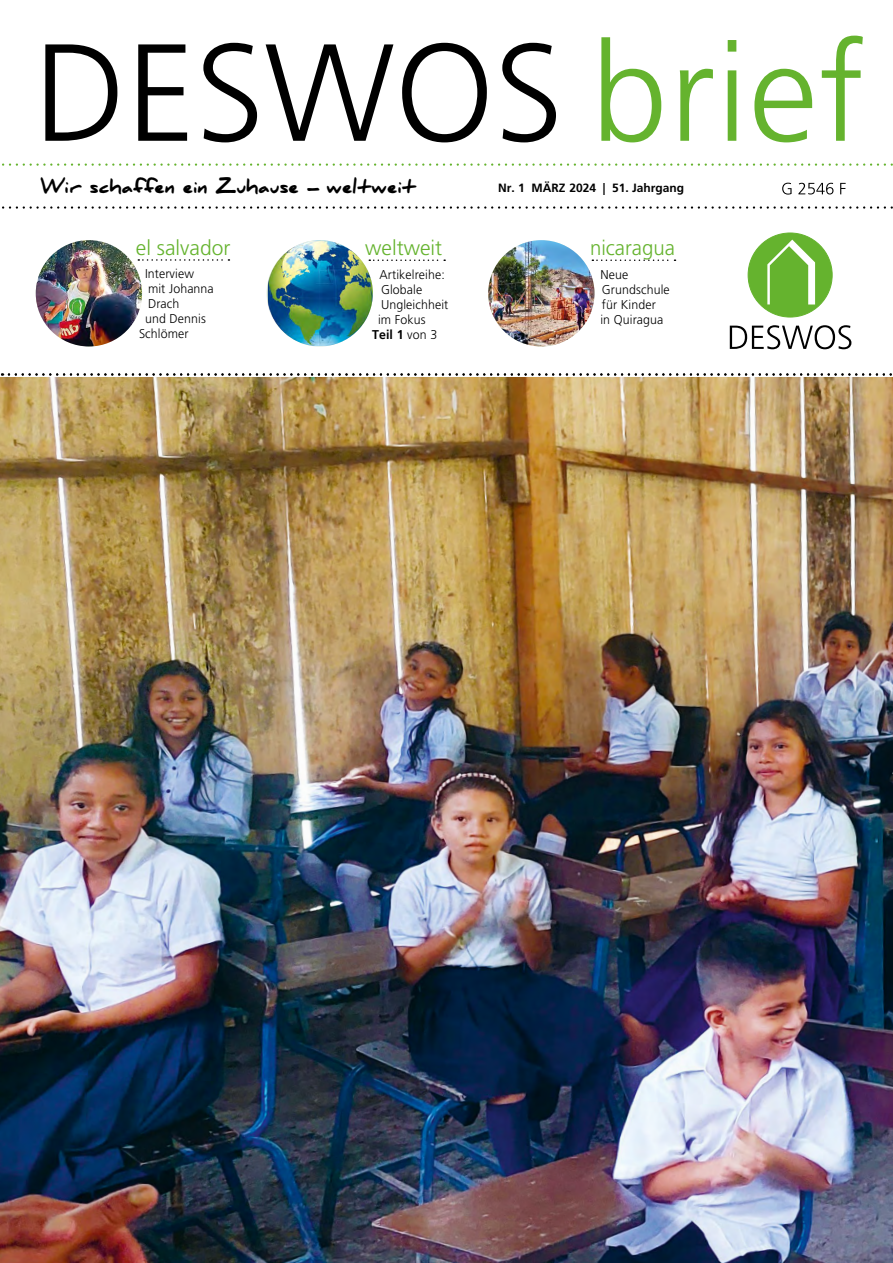
<style>
.page{position:relative;width:893px;height:1263px;background:#fff}
.page>*{position:absolute;margin:0;border:0;box-sizing:border-box;transform-origin:0 0}
.t1{font:300 21px "Frutiger LT Std";color:#65b32e}
.t2{font:900 17.4px "Daniel";letter-spacing:.01em;color:#000}
.t3{font:300 12.75px/15px "Frutiger LT Std";letter-spacing:.01em;color:#000}
.t4{font:700 12.75px "Frutiger LT Std";color:#000}
.t5{font:700 12px "Frutiger LT Std";color:#000}
.s1{font-weight:300}
</style>
<div class="page">
<svg style="left:601px;top:36px;width:262px;height:106px"></svg>
<svg style="left:45px;top:43px;width:511px;height:99px"></svg>
<svg style="left:782px;top:183px;width:64px;height:12px"></svg>
<svg style="left:2px;top:206px;width:891px;height:3px"></svg>
<svg style="left:2px;top:163px;width:891px;height:3px"></svg>
<div style="left:748px;top:233px;width:84px;height:84px;background:#65b32e;border-radius:50%"></div>
<svg style="left:767px;top:240px;width:48px;height:64px"></svg>
<svg style="left:730px;top:325px;width:121px;height:24px"></svg>
<img style="left:0;top:378px;width:893px;height:885px">
<svg style="left:1px;top:373px;width:891px;height:3px"></svg>
<img style="left:488px;top:240px;width:106px;height:106px;border-radius:53px">
<svg style="left:592px;top:259px;width:83px;height:2px"></svg>
<svg style="left:138px;top:259px;width:91px;height:2px"></svg>
<img style="left:36px;top:240px;width:106px;height:106px;border-radius:53px">
<svg style="left:373px;top:259px;width:72px;height:2px"></svg>
<img style="left:268px;top:240px;width:105px;height:106px">
<h2 class="t2" style="left:40px;top:177px;width:377px">Wir schaffen ein Zuhause – weltweit</h2>
<h1 class="t1" style="left:136px;top:236px;width:96px">el salvador</h1>
<p class="t3" style="left:145px;top:266px;width:51px">Interview</p>
<p class="t3" style="left:148px;top:281px;width:67px">mit Johanna</p>
<p class="t3" style="left:148px;top:296px;width:33px">Drach</p>
<p class="t3" style="left:145px;top:311px;width:62px">und Dennis</p>
<p class="t3" style="left:139px;top:326px;width:51px">Schlömer</p>
<h1 class="t1" style="left:365px;top:236px;width:78px">weltweit</h1>
<p class="t3" style="left:380px;top:267px;width:67px">Artikelreihe:</p>
<p class="t3" style="left:381px;top:282px;width:43px">Globale</p>
<p class="t3" style="left:381px;top:297px;width:69px">Ungleichheit</p>
<p class="t3" style="left:378px;top:312px;width:49px">im Fokus</p>
<p class="t4" style="left:372px;top:327px;width:67px">Teil 1 <span class="s1">von 3</span></p>
<p class="t5" style="left:498px;top:181px;width:187px">Nr. 1 MÄRZ 2024 | 51. Jahrgang</p>
<h1 class="t1" style="left:590px;top:236px;width:86px">nicaragua</h1>
<p class="t3" style="left:600px;top:267px;width:71px">Neue<br>Grundschule für Kinder<br>in Quiragua</p>
</div>
